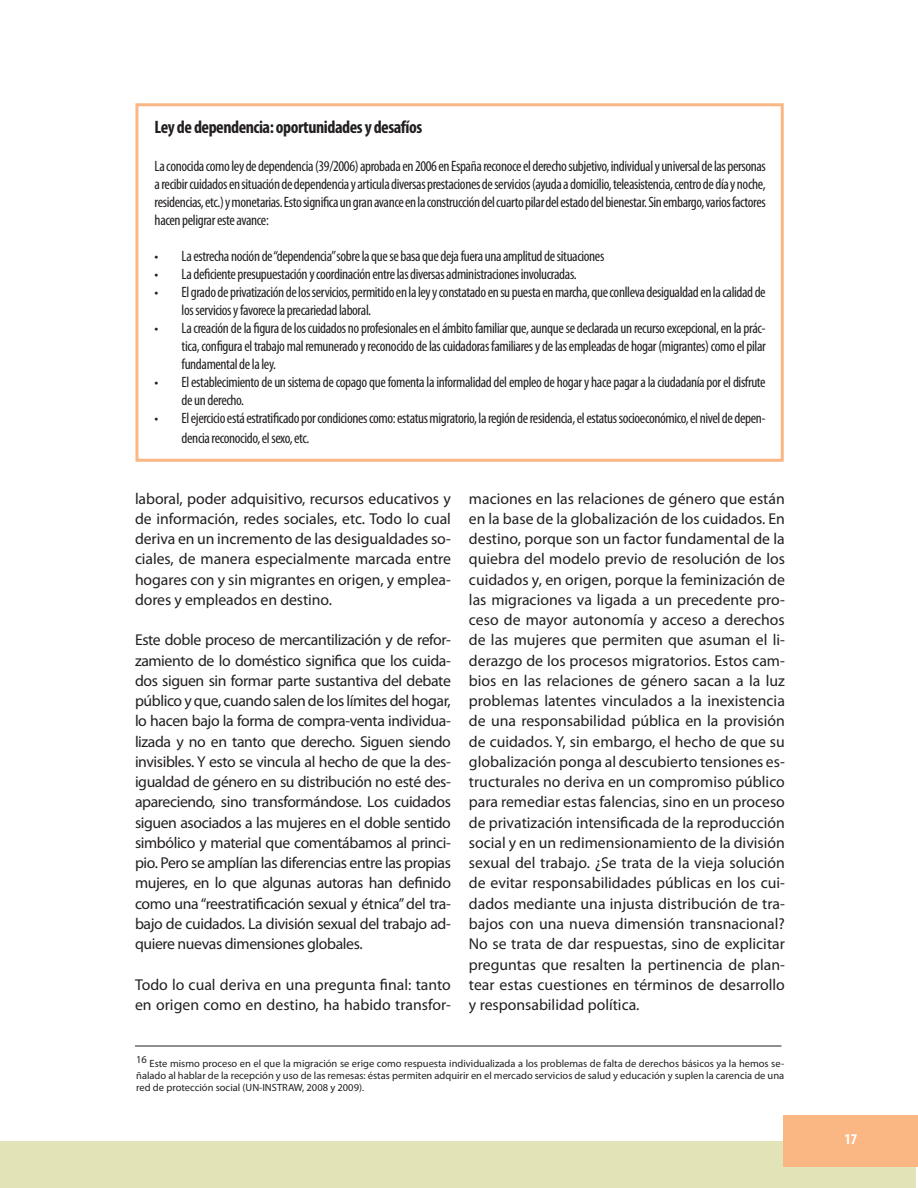
<style>
.page{position:relative;width:918px;height:1188px;background:#fff}
.page>*{position:absolute;margin:0;border:0;box-sizing:border-box;transform-origin:0 0}
.t1{font:700 condensed 18px "Myriad Pro";letter-spacing:-.025em;color:#231f20}
.t2{font:15.75px/20.2px "Myriad Pro";letter-spacing:-.005em;color:#231f20;text-align:justify}
.t3{font:condensed 15px/18px "Myriad Pro";letter-spacing:-.025em;color:#231f20}
.t4{font:700 condensed 15px "Myriad Pro";color:#fff}
.t5{font:10.5px/12px "Myriad Pro";color:#231f20;text-align:justify}
</style>
<div class="page">
<div style="left:0;top:1141px;width:916px;height:46px;background:#e2e3b6"></div>
<div style="left:783px;top:1115px;width:135px;height:51px;background:#fab783"></div>
<hr style="left:135px;top:1046px;width:647px;height:1px;background:#231f20">
<div style="left:135px;top:103px;width:649px;height:359px;border:3px solid #fab783"></div>
<p class="t1" style="left:155px;top:115px;width:269px">Ley de dependencia: oportunidades y desafíos</p>
<p class="t3" style="left:155px;top:157px;width:613px;text-align:justify">La conocida como ley de dependencia (39/2006) aprobada en 2006 en España reconoce el derecho subjetivo, individual y universal de las personas a recibir cuidados en situación de dependencia y articula diversas prestaciones de servicios (ayuda a domicilio, teleasistencia, centro de día y noche, residencias, etc.) y monetarias. Esto significa un gran avance en la construcción del cuarto pilar del estado del bienestar. Sin embargo, varios factores hacen peligrar este avance:</p>
<p class="t3" style="left:155px;top:247px;width:451px">• La estrecha noción de “dependencia” sobre la que se basa que deja fuera una amplitud de situaciones</p>
<p class="t3" style="left:155px;top:265px;width:424px">• La deficiente presupuestación y coordinación entre las diversas administraciones involucradas.</p>
<p class="t3" style="left:182px;top:283px;width:586px;text-indent:-27px">• El grado de privatización de los servicios, permitido en la ley y constatado en su puesta en marcha, que conlleva desigualdad en la calidad de los servicios y favorece la precariedad laboral.</p>
<p class="t3" style="left:182px;top:319px;width:586px;text-align:justify;text-indent:-27px">• La creación de la figura de los cuidados no profesionales en el ámbito familiar que, aunque se declarada un recurso excepcional, en la prác&shy;tica, configura el trabajo mal remunerado y reconocido de las cuidadoras familiares y de las empleadas de hogar (migrantes) como el pilar fundamental de la ley.</p>
<p class="t3" style="left:182px;top:373px;width:586px;text-indent:-27px">• El establecimiento de un sistema de copago que fomenta la informalidad del empleo de hogar y hace pagar a la ciudadanía por el disfrute de un derecho.</p>
<p class="t3" style="left:182px;top:408px;width:586px;line-height:20.2px;text-indent:-27px">• El ejercicio está estratificado por condiciones como: estatus migratorio, la región de residencia, el estatus socioeconómico, el nivel de depen&shy;dencia reconocido, el sexo, etc.</p>
<p class="t2" style="left:135px;top:488px;width:317px">laboral, poder adquisitivo, recursos educativos y de información, redes sociales, etc. Todo lo cual deriva en un incremento de las desigualdades so&shy;ciales, de manera especialmente marcada entre hogares con y sin migrantes en origen, y emplea&shy;dores y empleados en destino.</p>
<p class="t2" style="left:135px;top:630px;width:318px">Este doble proceso de mercantilización y de refor&shy;zamiento de lo doméstico significa que los cuida&shy;dos siguen sin formar parte sustantiva del debate público y que, cuando salen de los límites del hogar, lo hacen bajo la forma de compra-venta individua&shy;lizada y no en tanto que derecho. Siguen siendo invisibles. Y esto se vincula al hecho de que la des&shy;igualdad de género en su distribución no esté des&shy;apareciendo, sino transformándose. Los cuidados siguen asociados a las mujeres en el doble sentido simbólico y material que comentábamos al princi&shy;pio. Pero se amplían las diferencias entre las propias mujeres, en lo que algunas autoras han definido como una “reestratificación sexual y étnica” del tra&shy;bajo de cuidados. La división sexual del trabajo ad&shy;quiere nuevas dimensiones globales.</p>
<p class="t2" style="left:135px;top:974px;width:317px">Todo lo cual deriva en una pregunta final: tanto en origen como en destino, ha habido transfor-</p>
<p class="t2" style="left:469px;top:488px;width:318px">maciones en las relaciones de género que están en la base de la globalización de los cuidados. En destino, porque son un factor fundamental de la quiebra del modelo previo de resolución de los cuidados y, en origen, porque la feminización de las migraciones va ligada a un precedente pro&shy;ceso de mayor autonomía y acceso a derechos de las mujeres que permiten que asuman el li&shy;derazgo de los procesos migratorios. Estos cam&shy;bios en las relaciones de género sacan a la luz problemas latentes vinculados a la inexistencia de una responsabilidad pública en la provisión de cuidados. Y, sin embargo, el hecho de que su globalización ponga al descubierto tensiones es&shy;tructurales no deriva en un compromiso público para remediar estas falencias, sino en un proceso de privatización intensificada de la reproducción social y en un redimensionamiento de la división sexual del trabajo. ¿Se trata de la vieja solución de evitar responsabilidades públicas en los cui&shy;dados mediante una injusta distribución de tra&shy;bajos con una nueva dimensión transnacional?<br>No se trata de dar respuestas, sino de explicitar preguntas que resalten la pertinencia de plan&shy;tear estas cuestiones en términos de desarrollo y responsabilidad política.</p>
<p class="t5" style="left:136px;top:1057px;width:650px">16 Este mismo proceso en el que la migración se erige como respuesta individualizada a los problemas de falta de derechos básicos ya la hemos se&shy;ñalado al hablar de la recepción y uso de las remesas: éstas permiten adquirir en el mercado servicios de salud y educación y suplen la carencia de una red de protección social (UN-INSTRAW, 2008 y 2009).</p>
<p class="t4" style="left:844px;top:1130px;width:14px">17</p>
</div>
